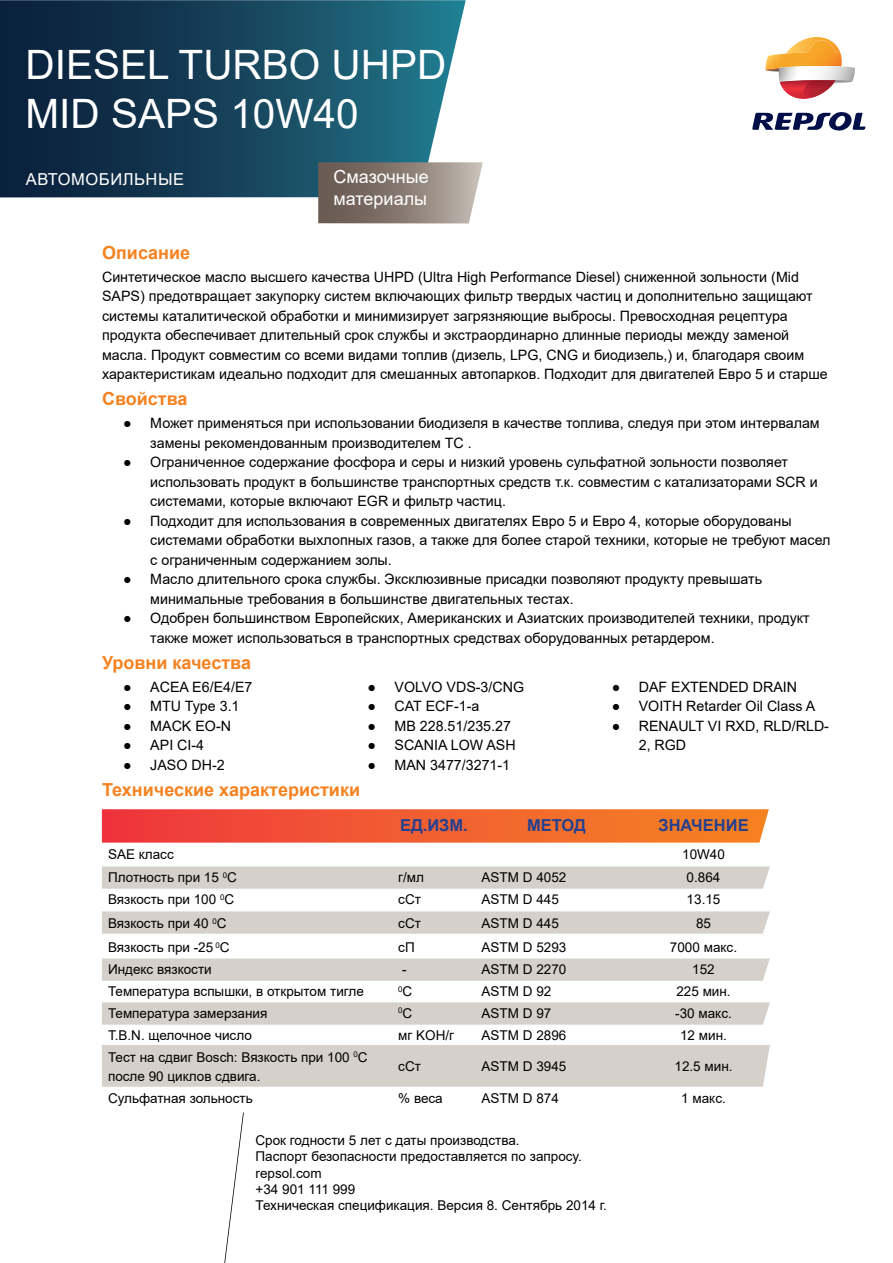
<style>
.page{position:relative;width:893px;height:1263px;background:#fff}
.page>*{position:absolute;margin:0;border:0;box-sizing:border-box;transform-origin:0 0}
.t1{font:40.5px/48.6px "Arial";color:#fff}
.t2{font:700 18px "Arial";color:#f58220}
.t3{font:18px/21.6px "Arial";color:#fff}
.t4{font:700 16.5px "Arial";color:#25408f}
.t5{font:16.5px "Arial";letter-spacing:.035em;color:#fff}
.t6{font:14.25px/19.5px "Arial";color:#000}
.t7{font:13.5px/16.2px "Arial";color:#000}
.t8{font:7.8px "Arial";color:#000}
.s1{font-size:13.5px}
</style>
<div class="page">
<svg style="left:0;top:0;width:466px;height:197px;background:#1d4961"></svg>
<svg style="left:318px;top:162px;width:165px;height:61px;background:#8f837b"></svg>
<svg style="left:224px;top:1112px;width:20px;height:151px"></svg>
<svg style="left:765px;top:37px;width:90px;height:62px"></svg>
<svg style="left:752px;top:112px;width:113px;height:19px"></svg>
<svg style="left:102px;top:809px;width:667px;height:34px;background:#f16234"></svg>
<svg style="left:102px;top:866px;width:668px;height:23px;background:#d6d1cc"></svg>
<svg style="left:102px;top:911px;width:668px;height:23px;background:#d6d1cc"></svg>
<svg style="left:102px;top:958px;width:668px;height:23px;background:#d6d1cc"></svg>
<svg style="left:102px;top:1002px;width:668px;height:23px;background:#d6d1cc"></svg>
<div style="left:102px;top:1045px;width:668px;height:42px;background:#d5d0ca"></div>
<h1 class="t1" style="left:26px;top:41px;width:422px">DIESEL TURBO UHPD<br>MID SAPS 10W40</h1>
<p class="t5" style="left:26px;top:168px;width:160px">АВТОМОБИЛЬНЫЕ</p>
<p class="t3" style="left:334px;top:166px;width:97px">Смазочные материалы</p>
<p class="t2" style="left:102px;top:240px;width:90px">Описание</p>
<p class="t6" style="left:102px;top:267px;width:727px">Синтетическое масло высшего качества UHPD (Ultra High Performance Diesel) сниженной зольности (Mid SAPS) предотвращает закупорку систем включающих фильтр твердых частиц и дополнительно защищают системы каталитической обработки и минимизирует загрязняющие выбросы. Превосходная рецептура продукта обеспечивает длительный срок службы и экстраординарно длинные периоды между заменой масла. Продукт совместим со всеми видами топлив (дизель, LPG, CNG и биодизель,) и, благодаря своим характеристикам идеально подходит для смешанных автопарков. Подходит для двигателей Евро 5 и старше</p>
<p class="t2" style="left:102px;top:386px;width:87px">Свойства</p>
<p class="t6" style="left:150px;top:413px;width:671px;text-indent:-27px">● Может применяться при использовании биодизеля в качестве топлива, следуя при этом интервалам замены рекомендованным производителем ТС .</p>
<p class="t6" style="left:150px;top:452px;width:669px;text-indent:-27px">● Ограниченное содержание фосфора и серы и низкий уровень сульфатной зольности позволяет использовать продукт в большинстве транспортных средств т.к. совместим с катализаторами SCR и системами, которые включают EGR и фильтр частиц.</p>
<p class="t6" style="left:150px;top:511px;width:682px;text-indent:-27px">● Подходит для использования в современных двигателях Евро 5 и Евро 4, которые оборудованы системами обработки выхлопных газов, а также для более старой техники, которые не требуют масел с ограниченным содержанием золы.</p>
<p class="t6" style="left:150px;top:569px;width:613px;text-indent:-27px">● Масло длительного срока службы. Эксклюзивные присадки позволяют продукту превышать минимальные требования в большинстве двигательных тестах.</p>
<p class="t6" style="left:150px;top:608px;width:661px;text-indent:-27px">● Одобрен большинством Европейских, Американских и Азиатских производителей техники, продукт также может использоваться в транспортных средствах оборудованных ретардером.</p>
<p class="t2" style="left:102px;top:650px;width:150px">Уровни качества</p>
<p class="t6" style="left:123px;top:677px;width:131px">● ACEA E6/E4/E7</p>
<p class="t6" style="left:123px;top:696px;width:118px">● MTU Type 3.1</p>
<p class="t6" style="left:123px;top:716px;width:109px">● MACK EO-N</p>
<p class="t6" style="left:123px;top:735px;width:82px">● API CI-4</p>
<p class="t6" style="left:123px;top:755px;width:103px">● JASO DH-2</p>
<p class="t2" style="left:102px;top:777px;width:260px">Технические характеристики</p>
<p class="t6" style="left:367px;top:677px;width:158px">● VOLVO VDS-3/CNG</p>
<p class="t6" style="left:367px;top:696px;width:113px">● CAT ECF-1-a</p>
<p class="t6" style="left:367px;top:716px;width:145px">● MB 228.51/235.27</p>
<p class="t6" style="left:367px;top:735px;width:150px">● SCANIA LOW ASH</p>
<p class="t6" style="left:367px;top:755px;width:144px">● MAN 3477/3271-1</p>
<p class="t6" style="left:612px;top:677px;width:187px">● DAF EXTENDED DRAIN</p>
<p class="t6" style="left:612px;top:696px;width:205px">● VOITH Retarder Oil Class A</p>
<p class="t6" style="left:639px;top:716px;width:192px;text-indent:-27px">● RENAULT VI RXD, RLD/RLD-<br>2, RGD</p>
<p class="t4" style="left:400px;top:814px;width:69px">ЕД.ИЗМ.</p>
<p class="t4" style="left:527px;top:814px;width:60px">МЕТОД</p>
<p class="t4" style="left:658px;top:814px;width:92px">ЗНАЧЕНИЕ</p>
<p class="t7" style="left:108px;top:846px;width:67px">SAE класс</p>
<p class="t7" style="left:682px;top:846px;width:44px">10W40</p>
<p class="t7" style="left:108px;top:869px;width:130px">Плотность при 15 <sup>0</sup>С</p>
<p class="t7" style="left:398px;top:869px;width:27px">г/мл</p>
<p class="t7" style="left:482px;top:869px;width:86px">ASTM D 4052</p>
<p class="t7" style="left:687px;top:869px;width:35px">0.864</p>
<p class="t7" style="left:108px;top:891px;width:128px">Вязкость при 100 <sup>0</sup>С</p>
<p class="t7" style="left:398px;top:891px;width:24px">сСт</p>
<p class="t7" style="left:482px;top:891px;width:79px">ASTM D 445</p>
<p class="t7" style="left:687px;top:891px;width:35px">13.15</p>
<p class="t7" style="left:108px;top:915px;width:120px">Вязкость при 40 <sup>0</sup>С</p>
<p class="t7" style="left:398px;top:915px;width:24px">сСт</p>
<p class="t7" style="left:482px;top:915px;width:79px">ASTM D 445</p>
<p class="t7" style="left:696px;top:915px;width:17px">85</p>
<p class="t7" style="left:108px;top:939px;width:123px">Вязкость при -25 <sup>0</sup>С</p>
<p class="t7" style="left:398px;top:939px;width:18px">сП</p>
<p class="t7" style="left:482px;top:939px;width:86px">ASTM D 5293</p>
<p class="t7" style="left:670px;top:939px;width:69px">7000 макс.</p>
<p class="t7" style="left:108px;top:961px;width:105px">Индекс вязкости</p>
<p class="t7" style="left:402px;top:961px;width:6px">-</p>
<p class="t7" style="left:482px;top:961px;width:86px">ASTM D 2270</p>
<p class="t7" style="left:692px;top:961px;width:24px">152</p>
<p class="t7" style="left:108px;top:983px;width:257px">Температура вспышки, в открытом тигле</p>
<p class="t8" style="left:398px;top:983px;width:16px">0<span class="s1">С</span></p>
<p class="t7" style="left:482px;top:983px;width:71px">ASTM D 92</p>
<p class="t7" style="left:676px;top:983px;width:56px">225 мин.</p>
<p class="t7" style="left:108px;top:1005px;width:161px">Температура замерзания</p>
<p class="t8" style="left:398px;top:1005px;width:16px">0<span class="s1">С</span></p>
<p class="t7" style="left:482px;top:1005px;width:71px">ASTM D 97</p>
<p class="t7" style="left:675px;top:1005px;width:58px">-30 макс.</p>
<p class="t7" style="left:108px;top:1027px;width:145px">T.B.N. щелочное число</p>
<p class="t7" style="left:398px;top:1027px;width:57px">мг KOH/г</p>
<p class="t7" style="left:482px;top:1027px;width:86px">ASTM D 2896</p>
<p class="t7" style="left:680px;top:1027px;width:48px">12 мин.</p>
<p class="t7" style="left:108px;top:1047px;width:261px;line-height:19.5px">Тест на сдвиг Bosch: Вязкость при 100 <sup>0</sup>С после 90 циклов сдвига.</p>
<p class="t7" style="left:398px;top:1058px;width:24px">сСт</p>
<p class="t7" style="left:482px;top:1058px;width:86px">ASTM D 3945</p>
<p class="t7" style="left:674px;top:1058px;width:60px">12.5 мин.</p>
<p class="t7" style="left:108px;top:1090px;width:146px">Сульфатная зольность</p>
<p class="t7" style="left:398px;top:1090px;width:46px">% веса</p>
<p class="t7" style="left:482px;top:1090px;width:79px">ASTM D 874</p>
<p class="t7" style="left:681px;top:1090px;width:46px">1 макс.</p>
<p class="t7" style="left:256px;top:1132px;width:353px">Срок годности 5 лет с даты производства.<br>Паспорт безопасности предоставляется по запросу. repsol.com<br>+34 901 111 999<br>Техническая спецификация. Версия 8. Сентябрь 2014 г.</p>
</div>
